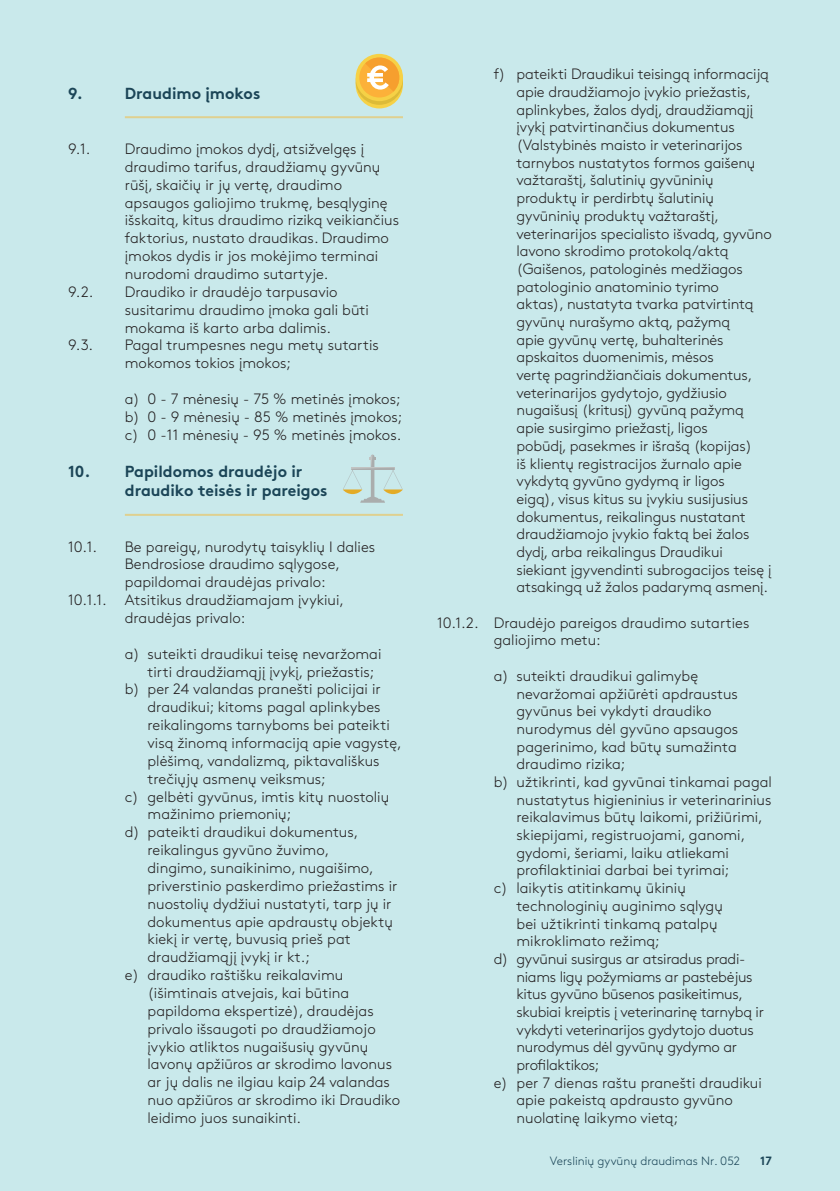
<style>
.page{position:relative;width:840px;height:1191px;background:#fff}
.page>*{position:absolute;margin:0;border:0;box-sizing:border-box;transform-origin:0 0}
.t1{font:700 16px/19.4px "Gjen Brown OT";color:#1b4557}
.t2{font:300 15px/17.6px "Gjen Brown OT";color:#231f20}
.t3{font:300 15px "Gjen Brown OT";letter-spacing:-.02em;color:#231f20}
.t4{font:300 12px "Gjen Brown OT";color:#1b4557}
.t5{font:12px "Gjen Brown OT Bold Alt";color:#1b4557}
</style>
<div class="page">
<div style="left:0;top:0;width:839px;height:1191px;background:#c9e9eb"></div>
<hr style="left:125px;top:116px;width:278px;height:2px;background:#dfd08f">
<hr style="left:125px;top:514px;width:278px;height:2px;background:#dfd08f">
<div style="left:355px;top:61px;width:48px;height:47px;background:#f6d146;border-radius:50%"></div>
<div style="left:355px;top:58px;width:48px;height:47px;background:#ddbb38;border-radius:50%"></div>
<div style="left:355px;top:54px;width:48px;height:47px;background:#f6d146;border-radius:50%"></div>
<div style="left:359px;top:58px;width:40px;height:39px;background:#fcb139;border-radius:50%"></div>
<svg style="left:365px;top:56px;width:36px;height:36px"></svg>
<svg style="left:343px;top:454px;width:60px;height:49px"></svg>
<p class="t1" style="left:68px;top:82px;width:16px">9.</p>
<p class="t1" style="left:125px;top:82px;width:137px">Draudimo įmokos</p>
<p class="t2" style="left:68px;top:139px;width:24px">9.1.</p>
<p class="t2" style="left:125px;top:139px;width:275px">Draudimo įmokos dydį, atsižvelgęs į draudimo tarifus, draudžiamų gyvūnų rūšį, skaičių ir jų vertę, draudimo apsaugos galiojimo trukmę, besąlyginę išskaitą, kitus draudimo riziką veikiančius faktorius, nustato draudikas. Draudimo įmokos dydis ir jos mokėjimo terminai nurodomi draudimo sutartyje.</p>
<p class="t2" style="left:68px;top:282px;width:27px">9.2.</p>
<p class="t2" style="left:125px;top:282px;width:245px">Draudiko ir draudėjo tarpusavio susitarimu draudimo įmoka gali būti mokama iš karto arba dalimis.</p>
<p class="t2" style="left:68px;top:335px;width:26px">9.3.</p>
<p class="t2" style="left:125px;top:335px;width:255px">Pagal trumpesnes negu metų sutartis mokomos tokios įmokos;</p>
<p class="t2" style="left:125px;top:389px;width:279px">a) 0 - 7 mėnesių - 75 % metinės įmokos; b) 0 - 9 mėnesių - 85 % metinės įmokos; c) 0 -11 mėnesių - 95 % metinės įmokos.</p>
<p class="t1" style="left:125px;top:460px;width:204px;text-indent:-57px">10. Papildomos draudėjo ir draudiko teisės ir pareigos</p>
<p class="t2" style="left:68px;top:536px;width:30px">10.1.</p>
<p class="t2" style="left:125px;top:536px;width:252px">Be pareigų, nurodytų taisyklių I dalies</p>
<p class="t2" style="left:125px;top:554px;width:216px">Bendrosiose draudimo sąlygose,</p>
<p class="t2" style="left:125px;top:572px;width:202px">papildomai draudėjas privalo:</p>
<p class="t2" style="left:68px;top:590px;width:277px">10.1.1. Atsitikus draudžiamajam įvykiui,</p>
<p class="t2" style="left:125px;top:608px;width:122px">draudėjas privalo:</p>
<p class="t2" style="left:125px;top:643px;width:258px">a) suteikti draudikui teisę nevaržomai</p>
<p class="t2" style="left:147px;top:661px;width:228px">tirti draudžiamąjį įvykį, priežastis;</p>
<p class="t2" style="left:125px;top:679px;width:257px">b) per 24 valandas pranešti policijai ir</p>
<p class="t2" style="left:147px;top:697px;width:234px">draudikui; kitoms pagal aplinkybes</p>
<p class="t2" style="left:147px;top:715px;width:243px">reikalingoms tarnyboms bei pateikti</p>
<p class="t2" style="left:147px;top:733px;width:255px">visą žinomą informaciją apie vagystę,</p>
<p class="t2" style="left:147px;top:750px;width:233px">plėšimą, vandalizmą, piktavališkus</p>
<p class="t2" style="left:147px;top:768px;width:180px">trečiųjų asmenų veiksmus;</p>
<p class="t2" style="left:125px;top:786px;width:266px">c) gelbėti gyvūnus, imtis kitų nuostolių</p>
<p class="t2" style="left:147px;top:804px;width:145px">mažinimo priemonių;</p>
<p class="t2" style="left:125px;top:822px;width:235px">d) pateikti draudikui dokumentus,</p>
<p class="t2" style="left:147px;top:840px;width:183px">reikalingus gyvūno žuvimo,</p>
<p class="t2" style="left:147px;top:858px;width:228px">dingimo, sunaikinimo, nugaišimo,</p>
<p class="t2" style="left:147px;top:875px;width:251px">priverstinio paskerdimo priežastims ir</p>
<p class="t2" style="left:147px;top:893px;width:245px">nuostolių dydžiui nustatyti, tarp jų ir</p>
<p class="t2" style="left:147px;top:911px;width:247px">dokumentus apie apdraustų objektų</p>
<p class="t2" style="left:147px;top:929px;width:205px">kiekį ir vertę, buvusią prieš pat</p>
<p class="t2" style="left:147px;top:947px;width:164px">draudžiamąjį įvykį ir kt.;</p>
<p class="t2" style="left:125px;top:965px;width:220px">e) draudiko raštišku reikalavimu</p>
<p class="t2" style="left:147px;top:983px;width:203px">(išimtinais atvejais, kai būtina</p>
<p class="t2" style="left:147px;top:1000px;width:227px">papildoma ekspertizė), draudėjas</p>
<p class="t2" style="left:147px;top:1018px;width:229px">privalo išsaugoti po draudžiamojo</p>
<p class="t2" style="left:147px;top:1036px;width:222px">įvykio atliktos nugaišusių gyvūnų</p>
<p class="t2" style="left:147px;top:1054px;width:246px">lavonų apžiūros ar skrodimo lavonus</p>
<p class="t2" style="left:147px;top:1072px;width:244px">ar jų dalis ne ilgiau kaip 24 valandas</p>
<p class="t2" style="left:147px;top:1090px;width:254px">nuo apžiūros ar skrodimo iki Draudiko</p>
<p class="t2" style="left:147px;top:1107px;width:155px">leidimo juos sunaikinti.</p>
<p class="t2" style="left:516px;top:64px;width:257px;text-indent:-23px">f) pateikti Draudikui teisingą informaciją apie draudžiamojo įvykio priežastis, aplinkybes, žalos dydį, draudžiamąjį įvykį patvirtinančius dokumentus (Valstybinės maisto ir veterinarijos tarnybos nustatytos formos gaišenų važtaraštį, šalutinių gyvūninių produktų ir perdirbtų šalutinių gyvūninių produktų važtaraštį, veterinarijos specialisto išvadą, gyvūno lavono skrodimo protokolą/aktą (Gaišenos, patologinės medžiagos patologinio anatominio tyrimo<br>aktas), nustatyta tvarka patvirtintą gyvūnų nurašymo aktą, pažymą<br>apie gyvūnų vertę, buhalterinės apskaitos duomenimis, mėsos<br>vertę pagrindžiančiais dokumentus, veterinarijos gydytojo, gydžiusio nugaišusį (kritusį) gyvūną pažymą apie susirgimo priežastį, ligos<br>pobūdį, pasekmes ir išrašą (kopijas)<br>iš klientų registracijos žurnalo apie vykdytą gyvūno gydymą ir ligos<br>eigą), visus kitus su įvykiu susijusius dokumentus, reikalingus nustatant draudžiamojo įvykio faktą bei žalos dydį, arba reikalingus Draudikui siekiant įgyvendinti subrogacijos teisę į atsakingą už žalos padarymą asmenį.</p>
<p class="t2" style="left:493px;top:612px;width:257px;text-indent:-57px">10.1.2. Draudėjo pareigos draudimo sutarties galiojimo metu:</p>
<p class="t2" style="left:493px;top:666px;width:206px">a) suteikti draudikui galimybę</p>
<p class="t2" style="left:516px;top:683px;width:223px">nevaržomai apžiūrėti apdraustus</p>
<p class="t2" style="left:516px;top:701px;width:196px">gyvūnus bei vykdyti draudiko</p>
<p class="t2" style="left:516px;top:719px;width:223px">nurodymus dėl gyvūno apsaugos</p>
<p class="t2" style="left:516px;top:736px;width:221px">pagerinimo, kad būtų sumažinta</p>
<p class="t2" style="left:516px;top:754px;width:110px">draudimo rizika;</p>
<p class="t2" style="left:493px;top:772px;width:279px">b) užtikrinti, kad gyvūnai tinkamai pagal</p>
<p class="t2" style="left:516px;top:789px;width:256px">nustatytus higieninius ir veterinarinius</p>
<p class="t2" style="left:516px;top:807px;width:247px">reikalavimus būtų laikomi, prižiūrimi,</p>
<p class="t2" style="left:516px;top:825px;width:230px">skiepijami, registruojami, ganomi,</p>
<p class="t2" style="left:516px;top:842px;width:214px">gydomi, šeriami, laiku atliekami</p>
<p class="t2" style="left:516px;top:860px;width:214px">profilaktiniai darbai bei tyrimai;</p>
<p class="t2" style="left:493px;top:878px;width:193px">c) laikytis atitinkamų ūkinių</p>
<p class="t2" style="left:516px;top:895px;width:208px">technologinių auginimo sąlygų</p>
<p class="t2" style="left:516px;top:913px;width:202px">bei užtikrinti tinkamą patalpų</p>
<p class="t2" style="left:516px;top:931px;width:145px">mikroklimato režimą;</p>
<p class="t3" style="left:493px;top:947px;width:251px">d) gyvūnui susirgus ar atsiradus pradi-</p>
<p class="t3" style="left:516px;top:965px;width:237px">niams ligų požymiams ar pastebėjus</p>
<p class="t3" style="left:516px;top:983px;width:228px">kitus gyvūno būsenos pasikeitimus,</p>
<p class="t3" style="left:516px;top:1000px;width:249px">skubiai kreiptis į veterinarinę tarnybą ir</p>
<p class="t3" style="left:516px;top:1018px;width:239px">vykdyti veterinarijos gydytojo duotus</p>
<p class="t3" style="left:516px;top:1036px;width:222px">nurodymus dėl gyvūnų gydymo ar</p>
<p class="t3" style="left:516px;top:1053px;width:84px">profilaktikos;</p>
<p class="t2" style="left:493px;top:1072px;width:269px">e) per 7 dienas raštu pranešti draudikui</p>
<p class="t2" style="left:516px;top:1090px;width:218px">apie pakeistą apdrausto gyvūno</p>
<p class="t2" style="left:516px;top:1108px;width:163px">nuolatinę laikymo vietą;</p>
<p class="t4" style="left:549px;top:1152px;width:191px">Verslinių gyvūnų draudimas Nr. 052</p>
<p class="t5" style="left:759px;top:1151px;width:13px">17</p>
</div>
